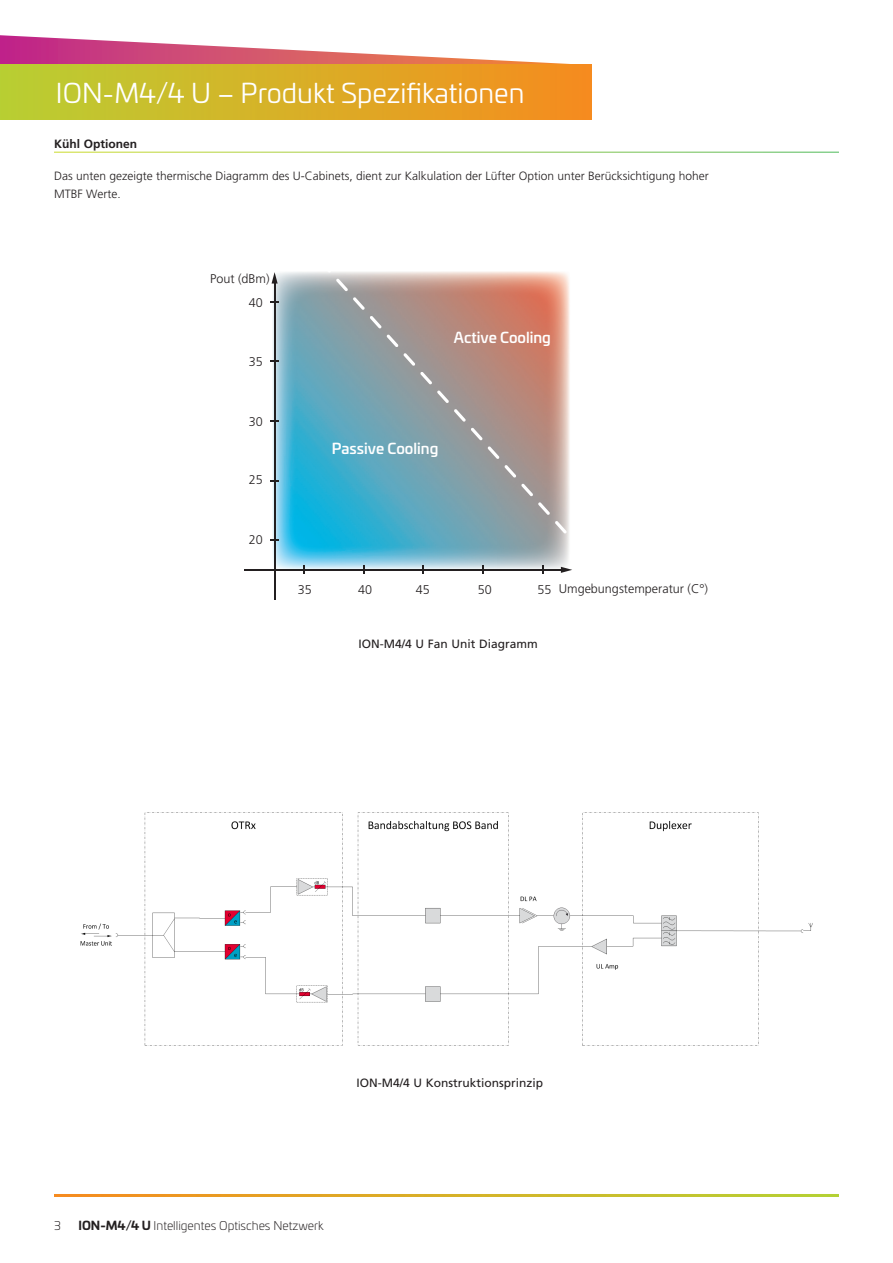
<style>
.page{position:relative;width:893px;height:1263px;background:#fff}
.page>*{position:absolute;margin:0;border:0;box-sizing:border-box;transform-origin:0 0}
.t1{font:27px "Univia Pro";color:#fff}
.t2{font:500 14.7px "Univia Pro";color:#fff}
.t3{font:300 12.6px "Frutiger LT Pro";color:#231f20}
.Body_1{font:300 12px/18px "Frutiger LT Pro";color:#231f20}
.t4{font:12px "Frutiger LT Pro";color:#231f20}
.t5{font:300 12px "Univia Pro";color:#231f20}
.Spec_Blue_Heads{font:700 12px "Frutiger LT Pro";color:#231f20}
.s1{font-weight:700}
</style>
<div class="page">
<svg style="left:0;top:35px;width:570px;height:29px"></svg>
<div style="left:0;top:64px;width:592px;height:56px;background:linear-gradient(to right,#b9d032,#f78c1d)"></div>
<img style="left:272px;top:271px;width:297px;height:298px">
<hr style="left:274px;top:281px;width:1px;height:319px;background:#231f20">
<svg style="left:272px;top:272px;width:6px;height:12px"></svg>
<hr style="left:245px;top:569px;width:318px;height:1px;background:#231f20">
<svg style="left:561px;top:567px;width:11px;height:6px"></svg>
<svg style="left:270px;top:539px;width:9px;height:2px"></svg>
<svg style="left:323px;top:271px;width:8px;height:2px"></svg>
<svg style="left:336px;top:278px;width:234px;height:274px;background:#959b9e"></svg>
<img style="left:81px;top:813px;width:731px;height:233px">
<p class="t1" style="left:56px;top:73px;width:470px">ION-M4/4 U – Produkt Spezifikationen</p>
<p class="Spec_Blue_Heads" style="left:54px;top:137px;width:85px">Kühl Optionen</p>
<p class="Body_1" style="left:54px;top:167px;width:656px">Das unten gezeigte thermische Diagramm des U-Cabinets, dient zur Kalkulation der Lüfter Option unter Berücksichtigung hoher<br>MTBF Werte.</p>
<p class="t3" style="left:210px;top:272px;width:61px">Pout (dBm)</p>
<p class="t3" style="left:249px;top:295px;width:16px">40</p>
<p class="t3" style="left:249px;top:354px;width:16px">35</p>
<p class="t3" style="left:249px;top:414px;width:16px">30</p>
<p class="t3" style="left:249px;top:472px;width:16px">25</p>
<p class="t3" style="left:249px;top:533px;width:16px">20</p>
<p class="t2" style="left:454px;top:326px;width:99px">Active Cooling</p>
<p class="t2" style="left:332px;top:437px;width:108px">Passive Cooling</p>
<p class="t3" style="left:298px;top:582px;width:16px">35</p>
<p class="t3" style="left:358px;top:582px;width:16px">40</p>
<p class="t3" style="left:416px;top:582px;width:16px">45</p>
<p class="t3" style="left:478px;top:582px;width:16px">50</p>
<p class="t3" style="left:538px;top:582px;width:172px">55 Umgebungstemperatur (C°)</p>
<p class="t4" style="left:358px;top:637px;width:181px">ION-M4/4 U Fan Unit Diagramm</p>
<p class="t4" style="left:356px;top:1076px;width:188px">ION-M4/4 U Konstruktionsprinzip</p>
<p class="t5" style="left:54px;top:1217px;width:8px">3</p>
<p class="t5" style="left:78px;top:1217px;width:247px"><span class="s1">ION-M4/4 U</span> Intelligentes Optisches Netzwerk</p>
</div>
